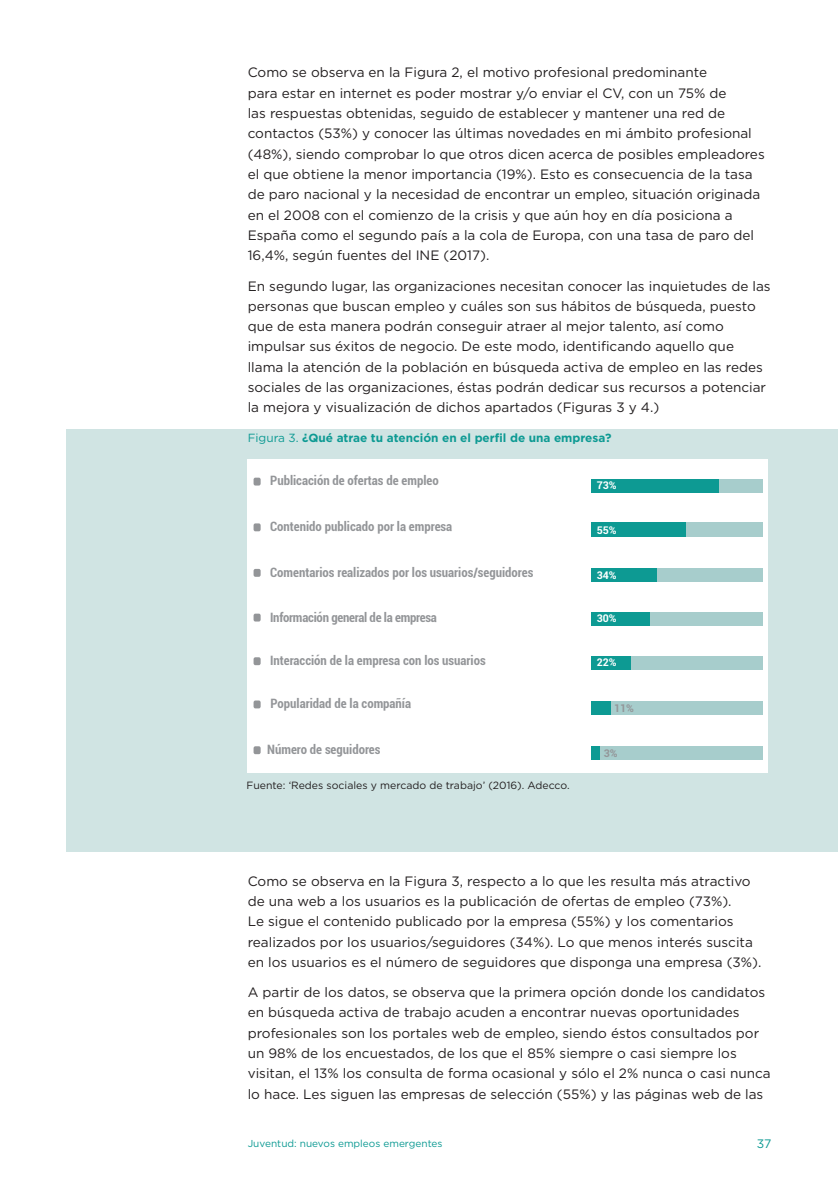
<style>
.page{position:relative;width:838px;height:1185px;background:#fff}
.page>*{position:absolute;margin:0;border:0;box-sizing:border-box;transform-origin:0 0}
.t1{font:13.65px/20.3px "Gotham";color:#231f20}
.t2{font:700 condensed 12.95px "Roboto";color:#939598}
.t3{font:700 condensed 12.95px "Roboto";letter-spacing:-.02em;color:#939598}
.t4{font:12.25px "Gotham";color:#0d9a93}
.t5{font:700 11.9px "Gotham";color:#0d9a93}
.t6{font:10.5px "Gotham";color:#231f20}
.t7{font:700 10.5px "Roboto";color:#fff}
.t8{font:700 10.5px "Roboto";color:#939598}
.t9{font:10.15px "Gotham";color:#0d9a93}
.s1{font-weight:400}
</style>
<div class="page">
<div style="left:67px;top:429px;width:770px;height:423px;background:#d0e4e3"></div>
<div style="left:248px;top:459px;width:519px;height:314px;background:#fff"></div>
<div style="left:591px;top:479px;width:172px;height:13px;background:#a7cdcc"></div>
<div style="left:591px;top:522px;width:172px;height:15px;background:#a7cdcc"></div>
<div style="left:591px;top:568px;width:172px;height:13px;background:#a7cdcc"></div>
<div style="left:591px;top:612px;width:172px;height:13px;background:#a7cdcc"></div>
<div style="left:591px;top:656px;width:172px;height:13px;background:#a7cdcc"></div>
<div style="left:591px;top:701px;width:172px;height:13px;background:#a7cdcc"></div>
<div style="left:591px;top:746px;width:172px;height:13px;background:#a7cdcc"></div>
<div style="left:591px;top:479px;width:127px;height:13px;background:#0d9a93"></div>
<div style="left:591px;top:522px;width:94px;height:15px;background:#0d9a93"></div>
<div style="left:591px;top:568px;width:65px;height:13px;background:#0d9a93"></div>
<div style="left:591px;top:612px;width:59px;height:13px;background:#0d9a93"></div>
<div style="left:591px;top:656px;width:39px;height:13px;background:#0d9a93"></div>
<div style="left:591px;top:701px;width:20px;height:13px;background:#0d9a93"></div>
<div style="left:591px;top:746px;width:9px;height:13px;background:#0d9a93"></div>
<div style="left:253px;top:478px;width:7px;height:7px;background:#939598;border-radius:2px"></div>
<div style="left:253px;top:523px;width:7px;height:8px;background:#939598;border-radius:2px"></div>
<div style="left:253px;top:569px;width:7px;height:8px;background:#939598;border-radius:2px"></div>
<div style="left:253px;top:613px;width:7px;height:8px;background:#939598;border-radius:2px"></div>
<div style="left:253px;top:657px;width:7px;height:8px;background:#939598;border-radius:2px"></div>
<div style="left:253px;top:700px;width:7px;height:8px;background:#939598;border-radius:2px"></div>
<div style="left:253px;top:746px;width:7px;height:8px;background:#939598;border-radius:2px"></div>
<p class="t1" style="left:248px;top:62px;width:518px">Como se observa en la Figura 2, el motivo profesional predominante<br>para estar en internet es poder mostrar y/o enviar el CV, con un 75% de<br>las respuestas obtenidas, seguido de establecer y mantener una red de contactos (53%) y conocer las últimas novedades en mi ámbito profesional (48%), siendo comprobar lo que otros dicen acerca de posibles empleadores el que obtiene la menor importancia (19%). Esto es consecuencia de la tasa de paro nacional y la necesidad de encontrar un empleo, situación originada en el 2008 con el comienzo de la crisis y que aún hoy en día posiciona a España como el segundo país a la cola de Europa, con una tasa de paro del 16,4%, según fuentes del INE (2017).</p>
<p class="t1" style="left:248px;top:275px;width:524px">En segundo lugar, las organizaciones necesitan conocer las inquietudes de las personas que buscan empleo y cuáles son sus hábitos de búsqueda, puesto que de esta manera podrán conseguir atraer al mejor talento, así como impulsar sus éxitos de negocio. De este modo, identificando aquello que llama la atención de la población en búsqueda activa de empleo en las redes sociales de las organizaciones, éstas podrán dedicar sus recursos a potenciar la mejora y visualización de dichos apartados (Figuras 3 y 4.)</p>
<p class="t5" style="left:248px;top:430px;width:365px"><span class="s1">Figura 3.</span> ¿Qué atrae tu atención en el perfil de una empresa?</p>
<p class="t2" style="left:270px;top:471px;width:170px">Publicación de ofertas de empleo</p>
<p class="t2" style="left:270px;top:517px;width:183px">Contenido publicado por la empresa</p>
<p class="t2" style="left:270px;top:563px;width:265px">Comentarios realizados por los usuarios/seguidores</p>
<p class="t3" style="left:270px;top:608px;width:168px">Información general de la empresa</p>
<p class="t2" style="left:270px;top:651px;width:217px">Interacción de la empresa con los usuarios</p>
<p class="t2" style="left:270px;top:694px;width:142px">Popularidad de la compañía</p>
<p class="t7" style="left:596px;top:478px;width:21px">73%</p>
<p class="t7" style="left:596px;top:523px;width:21px">55%</p>
<p class="t7" style="left:596px;top:568px;width:21px">34%</p>
<p class="t7" style="left:596px;top:611px;width:21px">30%</p>
<p class="t7" style="left:596px;top:655px;width:21px">22%</p>
<p class="t8" style="left:614px;top:700px;width:21px">11%</p>
<p class="t2" style="left:267px;top:740px;width:115px">Número de seguidores</p>
<p class="t8" style="left:603px;top:746px;width:15px">3%</p>
<p class="t6" style="left:246px;top:779px;width:324px">Fuente: ‘Redes sociales y mercado de trabajo’ (2016). Adecco.</p>
<p class="t1" style="left:248px;top:870px;width:515px">Como se observa en la Figura 3, respecto a lo que les resulta más atractivo de una web a los usuarios es la publicación de ofertas de empleo (73%).<br>Le sigue el contenido publicado por la empresa (55%) y los comentarios realizados por los usuarios/seguidores (34%). Lo que menos interés suscita en los usuarios es el número de seguidores que disponga una empresa (3%).</p>
<p class="t1" style="left:248px;top:982px;width:524px">A partir de los datos, se observa que la primera opción donde los candidatos en búsqueda activa de trabajo acuden a encontrar nuevas oportunidades profesionales son los portales web de empleo, siendo éstos consultados por un 98% de los encuestados, de los que el 85% siempre o casi siempre los visitan, el 13% los consulta de forma ocasional y sólo el 2% nunca o casi nunca lo hace. Les siguen las empresas de selección (55%) y las páginas web de las</p>
<p class="t9" style="left:248px;top:1137px;width:196px">Juventud: nuevos empleos emergentes</p>
<p class="t4" style="left:756px;top:1136px;width:16px">37</p>
</div>
